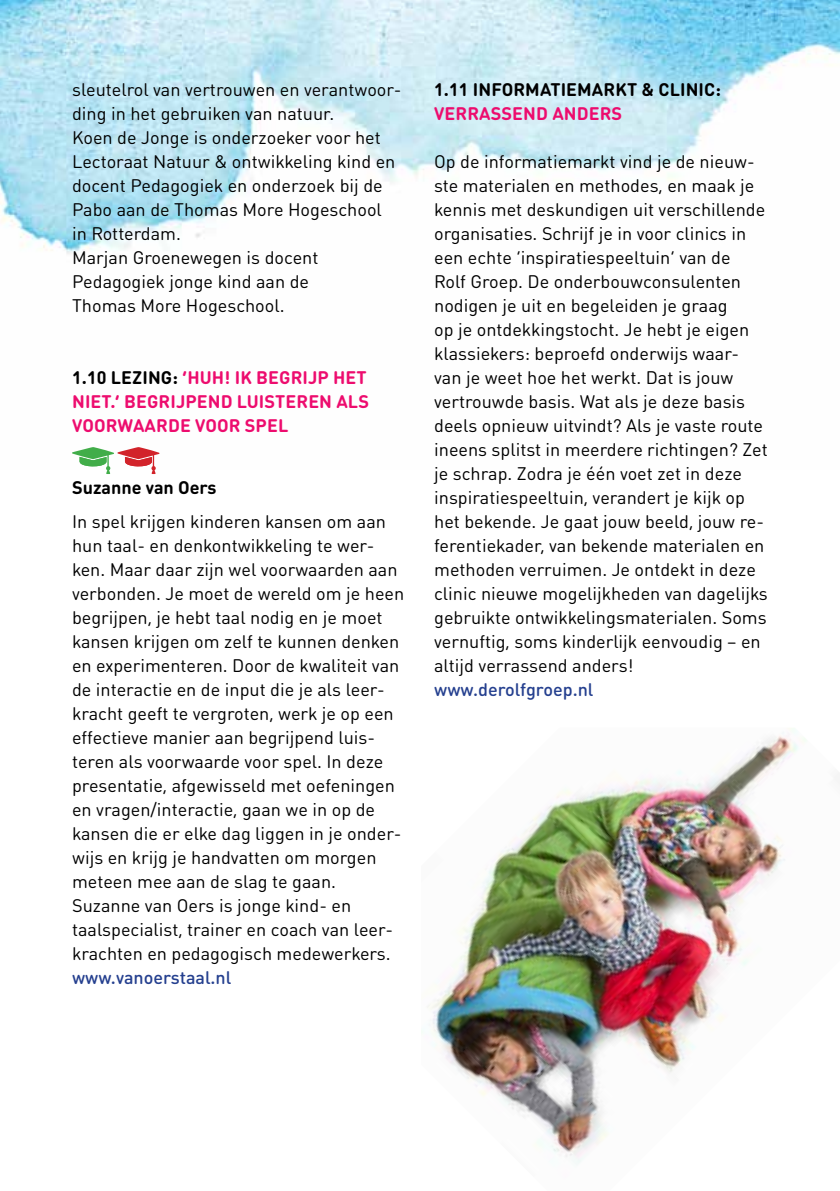
<style>
.page{position:relative;width:840px;height:1191px;background:#fff}
.page>*{position:absolute;margin:0;border:0;box-sizing:border-box;transform-origin:0 0}
.t1{font:18px/24px "DIN Round OT";color:#000}
.t2{font:700 18px/24px "DIN Round OT";letter-spacing:.005em;color:#ed0c6e}
.t3{font:700 18px "DIN Round OT";letter-spacing:.005em;color:#000}
.t4{font:500 18px "DIN Round OT";color:#25408f}
.s1{color:#000}
</style>
<div class="page">
<img style="left:0;top:0;width:839px;height:454px">
<img style="left:427px;top:728px;width:379px;height:437px">
<svg style="left:72px;top:447px;width:87px;height:27px"></svg>
<p class="t1" style="left:72px;top:77px;width:330px">sleutelrol van vertrouwen en verantwoor&shy;ding in het gebruiken van natuur.<br>Koen de Jonge is onderzoeker voor het<br>Lectoraat Natuur &amp; ontwikkeling kind en docent Pedagogiek en onderzoek bij de<br>Pabo aan de Thomas More Hogeschool<br>in Rotterdam.<br>Marjan Groenewegen is docent<br>Pedagogiek jonge kind aan de<br>Thomas More Hogeschool.</p>
<p class="t2" style="left:72px;top:365px;width:298px"><span class="s1">1.10 LEZING:</span> ‘HUH! IK BEGRIJP HET<br>NIET.’ BEGRIJPEND LUISTEREN ALS<br>VOORWAARDE VOOR SPEL</p>
<p class="t3" style="left:72px;top:476px;width:146px">Suzanne van Oers</p>
<p class="t1" style="left:72px;top:509px;width:333px">In spel krijgen kinderen kansen om aan hun taal- en denkontwikkeling te wer&shy;ken. Maar daar zijn wel voorwaarden aan verbonden. Je moet de wereld om je heen begrijpen, je hebt taal nodig en je moet kansen krijgen om zelf te kunnen denken en experimenteren. Door de kwaliteit van de interactie en de input die je als leer&shy;kracht geeft te vergroten, werk je op een effectieve manier aan begrijpend luis&shy;teren als voorwaarde voor spel. In deze presentatie, afgewisseld met oefeningen en vragen/interactie, gaan we in op de kansen die er elke dag liggen in je onder&shy;wijs en krijg je handvatten om morgen meteen mee aan de slag te gaan.<br>Suzanne van Oers is jonge kind- en taalspecialist, trainer en coach van leer&shy;krachten en pedagogisch medewerkers.</p>
<p class="t4" style="left:72px;top:966px;width:161px">www.vanoerstaal.nl</p>
<p class="t3" style="left:434px;top:78px;width:288px">1.11 INFORMATIEMARKT &amp; CLINIC:</p>
<p class="t2" style="left:434px;top:101px;width:189px">VERRASSEND ANDERS</p>
<p class="t1" style="left:434px;top:149px;width:335px">Op de informatiemarkt vind je de nieuw&shy;ste materialen en methodes, en maak je kennis met deskundigen uit verschillende organisaties. Schrijf je in voor clinics in een echte ‘inspiratiespeeltuin’ van de<br>Rolf Groep. De onderbouwconsulenten nodigen je uit en begeleiden je graag<br>op je ontdekkingstocht. Je hebt je eigen klassiekers: beproefd onderwijs waar&shy;van je weet hoe het werkt. Dat is jouw vertrouwde basis. Wat als je deze basis deels opnieuw uitvindt? Als je vaste route ineens splitst in meerdere richtingen? Zet je schrap. Zodra je één voet zet in deze inspiratiespeeltuin, verandert je kijk op het bekende. Je gaat jouw beeld, jouw re&shy;ferentiekader, van bekende materialen en methoden verruimen. Je ontdekt in deze clinic nieuwe mogelijkheden van dagelijks gebruikte ontwikkelingsmaterialen. Soms vernuftig, soms kinderlijk eenvoudig – en altijd verrassend anders!</p>
<p class="t4" style="left:434px;top:678px;width:161px">www.derolfgroep.nl</p>
</div>
